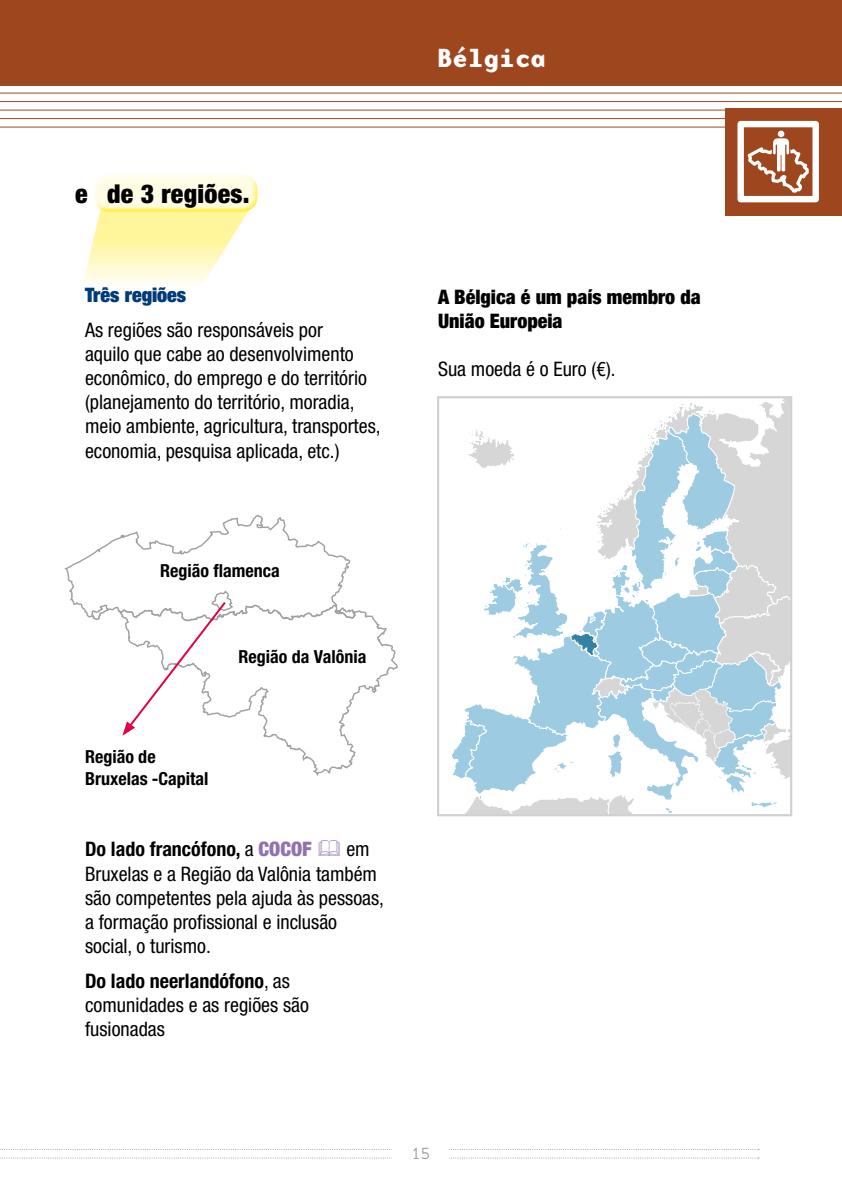
<style>
.page{position:relative;width:842px;height:1191px;background:#fff}
.page>*{position:absolute;margin:0;border:0;box-sizing:border-box;transform-origin:0 0}
.t1{font:900 condensed 26px "Helvetica Neue";letter-spacing:.01em;color:#000}
.t2{font:700 26px "Base Mono Wide";color:#fff}
.t3{font:condensed 20px/24px "Helvetica Neue";color:#000}
.t4{font:900 condensed 20px/24px "Helvetica Neue";color:#000}
.t5{font:700 condensed 20px "Helvetica Neue";color:#000}
.t6{font:900 expanded 20px "Helvetica Neue";color:#003b79}
.t7{font:700 condensed 18px/21.6px "Helvetica Neue";color:#000}
.t8{font:100 16px "Base Mono Wide";color:#9c9e9f}
.s1{font-weight:400}
.s2{font-weight:900;color:#9273ad}
.s3{font-weight:700}
</style>
<div class="page">
<svg style="left:0;top:1149px;width:759px;height:1px"></svg>
<svg style="left:0;top:1157px;width:759px;height:1px"></svg>
<div style="left:393px;top:1146px;width:56px;height:25px;background:#fff"></div>
<hr style="left:0;top:93px;width:842px;height:1px;background:#9e471e">
<hr style="left:0;top:101px;width:842px;height:1px;background:#9e471e">
<hr style="left:0;top:110px;width:842px;height:1px;background:#9e471e">
<hr style="left:0;top:118px;width:842px;height:1px;background:#9e471e">
<hr style="left:0;top:127px;width:842px;height:1px;background:#9e471e">
<div style="left:0;top:0;width:842px;height:85px;background:#9e471e"></div>
<svg style="left:84px;top:212px;width:164px;height:72px"></svg>
<img style="left:100px;top:207px;width:151px;height:5px">
<div style="left:94px;top:177px;width:163px;height:30px;background:#fffce4"></div>
<img style="left:101px;top:199px;width:155px;height:8px">
<svg style="left:452px;top:399px;width:337px;height:414px"></svg>
<div style="left:437px;top:396px;width:355px;height:420px;border:2px solid #d0d1d2"></div>
<svg style="left:122px;top:610px;width:276px;height:166px"></svg>
<svg style="left:64px;top:514px;width:294px;height:221px"></svg>
<div style="left:726px;top:108px;width:116px;height:107px;background:#9e471e"></div>
<svg style="left:737px;top:121px;width:82px;height:81px"></svg>
<h1 class="t1" style="left:75px;top:178px;width:176px">e de 3 regiões.</h1>
<p class="t6" style="left:85px;top:282px;width:103px">Três regiões</p>
<p class="t3" style="left:85px;top:318px;width:297px">As regiões são responsáveis por<br>aquilo que cabe ao desenvolvimento econômico, do emprego e do território (planejamento do território, moradia, meio ambiente, agricultura, transportes, economia, pesquisa aplicada, etc.)</p>
<p class="t7" style="left:160px;top:560px;width:121px">Região flamenca</p>
<p class="t7" style="left:269px;top:637px;width:66px">wallonne</p>
<p class="t7" style="left:238px;top:645px;width:129px">Região da Valônia</p>
<p class="t7" style="left:85px;top:745px;width:125px">Região de<br>Bruxelas -Capital</p>
<p class="t5" style="left:85px;top:837px;width:228px">Do lado francófono, <span class="s1">a</span> <span class="s2">COCOF</span></p>
<p class="t3" style="left:85px;top:837px;width:300px;text-indent:261px">em<br>Bruxelas e a Região da Valônia também são competentes pela ajuda às pessoas, a formação profissional e inclusão social, o turismo.</p>
<p class="t3" style="left:85px;top:968px;width:225px"><span class="s3">Do lado neerlandófono</span>, as comunidades e as regiões são fusionadas</p>
<h1 class="t2" style="left:437px;top:40px;width:111px">Bélgica</h1>
<p class="t4" style="left:438px;top:285px;width:264px">A Bélgica é um país membro da<br>União Europeia</p>
<p class="t3" style="left:438px;top:357px;width:179px">Sua moeda é o Euro (€).</p>
<p class="t8" style="left:411px;top:1142px;width:21px">15</p>
</div>
